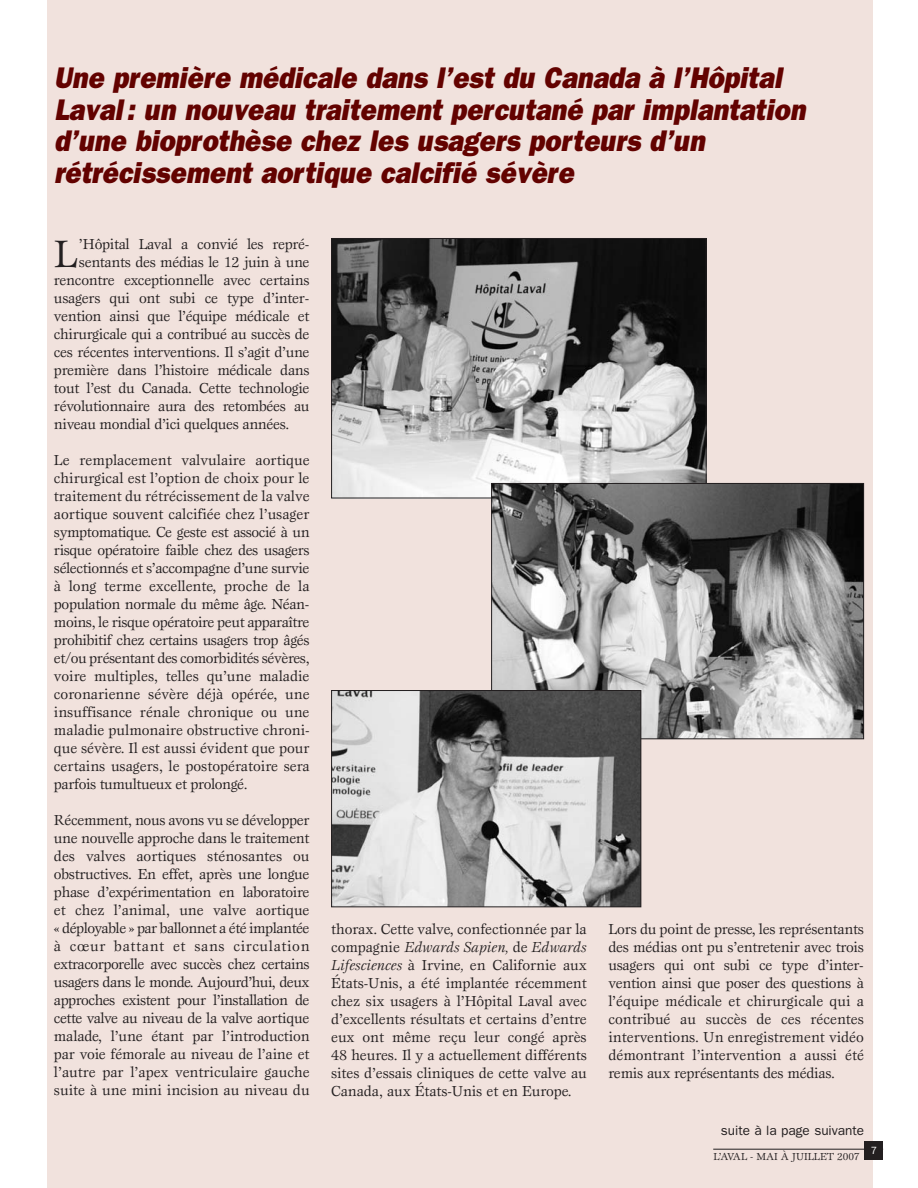
<style>
.page{position:relative;width:918px;height:1188px;background:#fff}
.page>*{position:absolute;margin:0;border:0;box-sizing:border-box;transform-origin:0 0}
.t1{font:39.6px "Esprit";color:#231f20}
.t2{font:italic 800 30px/31.5px "Franklin Gothic";color:#630200;scale:.9 1}
.t3{font:15px/18px "Esprit";letter-spacing:-.02em;color:#231f20;text-align:justify}
.t4{font:13.5px "Franklin Gothic";color:#231f20}
.t5{font:10.5px "Esprit";color:#231f20}
.t6{font:10.5px "Franklin Gothic";color:#fff}
.s1{font-style:italic}
</style>
<div class="page">
<div style="left:47px;top:0;width:825px;height:1188px;background:#f1e2dd"></div>
<hr style="left:713px;top:1149px;width:170px;height:1px;background:#231f20">
<div style="left:865px;top:1141px;width:18px;height:19px;background:#231f20"></div>
<img style="left:333px;top:240px;width:372px;height:256px">
<div style="left:331px;top:238px;width:376px;height:260px;border:1px solid #231f20"></div>
<img style="left:493px;top:485px;width:369px;height:252px">
<div style="left:491px;top:483px;width:373px;height:256px;border:1px solid #231f20"></div>
<img style="left:333px;top:692px;width:306px;height:213px">
<div style="left:331px;top:690px;width:310px;height:217px;border:1px solid #231f20"></div>
<h2 class="t2" style="left:54px;top:62px;width:836px">Une première médicale dans l’est du Canada à l’Hôpital Laval: un nouveau traitement percutané par implantation d’une bioprothèse chez les usagers porteurs d’un rétrécissement aortique calcifié sévère</h2>
<h1 class="t1" style="left:54px;top:239px;width:25px">L</h1>
<p class="t3" style="left:79px;top:236px;width:232px">’Hôpital Laval a convié les repré-</p>
<p class="t3" style="left:79px;top:254px;width:232px">sentants des médias le 12 juin à une</p>
<p class="t3" style="left:54px;top:272px;width:257px">rencontre exceptionnelle avec certains</p>
<p class="t3" style="left:54px;top:290px;width:257px">usagers qui ont subi ce type d’inter-</p>
<p class="t3" style="left:54px;top:308px;width:257px">vention ainsi que l’équipe médicale et</p>
<p class="t3" style="left:54px;top:326px;width:257px">chirurgicale qui a contribué au succès de</p>
<p class="t3" style="left:54px;top:344px;width:257px">ces récentes interventions. Il s’agit d’une</p>
<p class="t3" style="left:54px;top:362px;width:257px">première dans l’histoire médicale dans</p>
<p class="t3" style="left:54px;top:380px;width:257px">tout l’est du Canada. Cette technologie</p>
<p class="t3" style="left:54px;top:398px;width:257px">révolutionnaire aura des retombées au</p>
<p class="t3" style="left:54px;top:416px;width:237px">niveau mondial d’ici quelques années.</p>
<p class="t3" style="left:54px;top:452px;width:257px">Le remplacement valvulaire aortique chirurgical est l’option de choix pour le traitement du rétrécissement de la valve aortique souvent calcifiée chez l’usager symptomatique. Ce geste est associé à un risque opératoire faible chez des usagers sélectionnés et s’accompagne d’une survie à long terme excellente, proche de la population normale du même âge. Néan&shy;moins, le risque opératoire peut apparaître prohibitif chez certains usagers trop âgés et/ou présentant des comorbidités sévères, voire multiples, telles qu’une maladie coronarienne sévère déjà opérée, une insuffisance rénale chronique ou une maladie pulmonaire obstructive chroni&shy;que sévère. Il est aussi évident que pour certains usagers, le postopératoire sera parfois tumultueux et prolongé.</p>
<p class="t3" style="left:54px;top:812px;width:257px">Récemment, nous avons vu se développer une nouvelle approche dans le traitement des valves aortiques sténosantes ou obstructives. En effet, après une longue phase d’expérimentation en laboratoire et chez l’animal, une valve aortique « déployable » par ballonnet a été implantée à cœur battant et sans circulation extracorporelle avec succès chez certains usagers dans le monde. Aujourd’hui, deux approches existent pour l’installation de cette valve au niveau de la valve aortique malade, l’une étant par l’introduction par voie fémorale au niveau de l’aine et l’autre par l’apex ventriculaire gauche suite à une mini incision au niveau du</p>
<p class="t3" style="left:331px;top:921px;width:257px">thorax. Cette valve, confectionnée par la compagnie <span class="s1">Edwards Sapien,</span> de <span class="s1">Edwards Lifesciences</span> à Irvine<span class="s1">,</span> en Californie aux États-Unis, a été implantée récemment chez six usagers à l’Hôpital Laval avec d’excellents résultats et certains d’entre eux ont même reçu leur congé après 48 heures. Il y a actuellement différents sites d’essais cliniques de cette valve au Canada, aux États-Unis et en Europe.</p>
<p class="t3" style="left:608px;top:921px;width:257px">Lors du point de presse, les représentants des médias ont pu s’entretenir avec trois usagers qui ont subi ce type d’inter&shy;vention ainsi que poser des questions à l’équipe médicale et chirurgicale qui a contribué au succès de ces récentes interventions. Un enregistrement vidéo démontrant l’intervention a aussi été remis aux représentants des médias.</p>
<p class="t4" style="left:721px;top:1122px;width:145px">suite à la page suivante</p>
<p class="t5" style="left:714px;top:1152px;width:147px">L’AVAL - MAI À JUILLET 2007</p>
<p class="t6" style="left:871px;top:1144px;width:8px">7</p>
</div>
